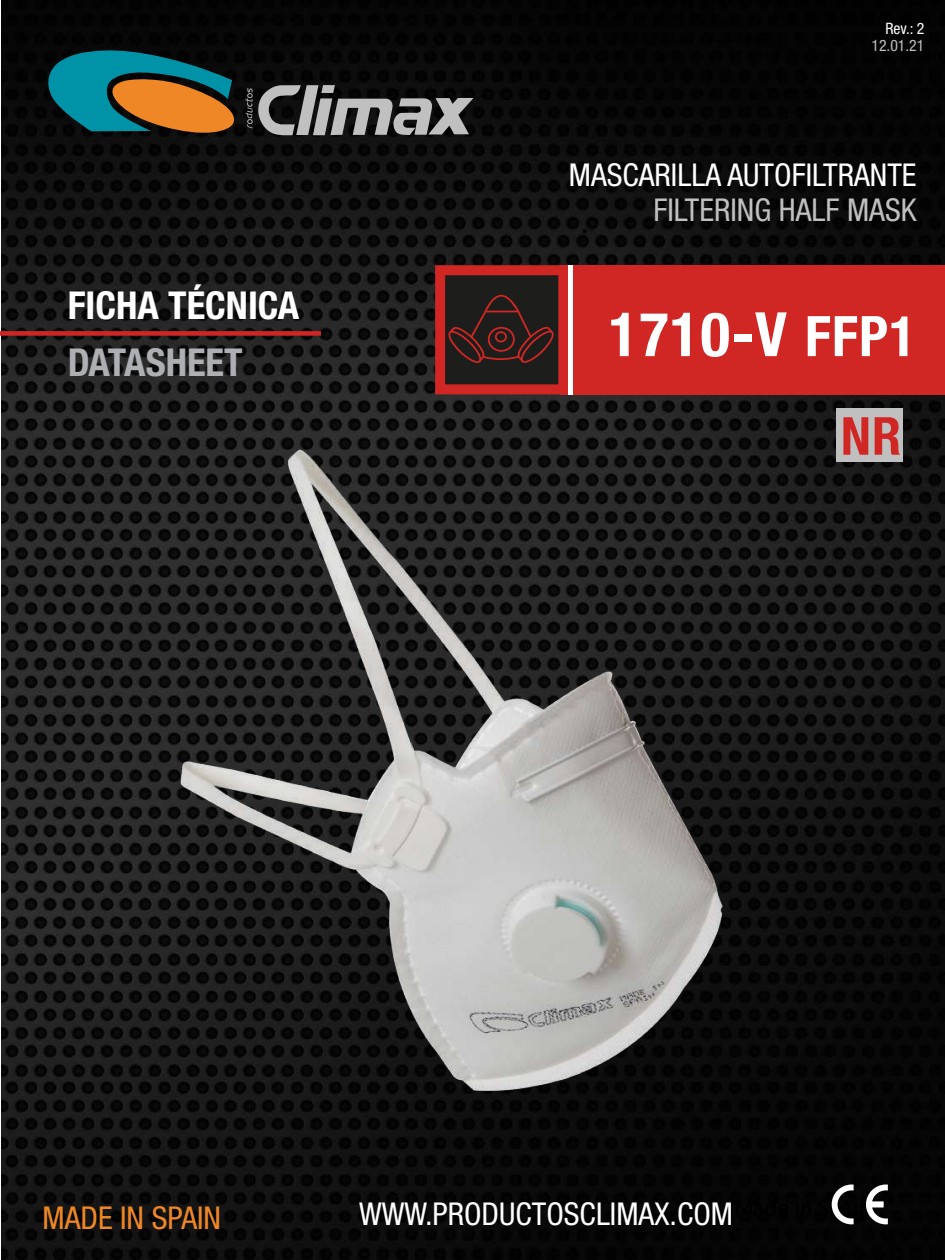
<style>
.page{position:relative;width:945px;height:1260px;background:#fff}
.page>*{position:absolute;margin:0;border:0;box-sizing:border-box;transform-origin:0 0}
.t1{font:700 condensed 61.25px "Helvetica Neue LT Std";color:#fff}
.t2{font:700 condensed 52.5px "Helvetica Neue LT Std";color:#d02725}
.t3{font:700 condensed 38.5px "Helvetica Neue LT Std";color:#fff}
.t4{font:700 condensed 38.5px "Helvetica Neue LT Std";color:#aeafb3}
.t5{font:condensed 31.5px "Helvetica Neue LT Std";color:#fff}
.t6{font:condensed 31.5px "Helvetica Neue LT Std";color:#c0c0c0}
.t7{font:condensed 31.5px "Helvetica Neue LT Std";color:#ef8726}
.t8{font:condensed 15.75px "Helvetica Neue LT Std";color:#c0c0c0}
.t9{font:condensed 15.75px "Helvetica Neue LT Std";color:#fff}
.s1{font-size:56px}
</style>
<div class="page">
<img style="left:1px;top:0;width:944px;height:1259px">
<svg style="left:44px;top:49px;width:195px;height:90px"></svg>
<svg style="left:245px;top:85px;width:229px;height:51px"></svg>
<hr style="left:0;top:1259px;width:945px;height:1px;background:#5d5d5d">
<svg style="left:832px;top:1185px;width:22px;height:39px"></svg>
<svg style="left:866px;top:1185px;width:22px;height:39px"></svg>
<div style="left:561px;top:265px;width:384px;height:129px;background:#d02725"></div>
<div style="left:438px;top:268px;width:128px;height:124px;background:#1d1d1b"></div>
<svg style="left:448px;top:294px;width:106px;height:69px"></svg>
<div style="left:435px;top:265px;width:133px;height:129px;border:10px solid #d02725"></div>
<div style="left:0;top:331px;width:321px;height:5px;background:#cf2625"></div>
<div style="left:568px;top:265px;width:5px;height:129px;background:#fff"></div>
<div style="left:837px;top:409px;width:66px;height:53px;background:#c0c0c0"></div>
<img style="left:97px;top:427px;width:695px;height:695px">
<p class="t9" style="left:885px;top:19px;width:41px">Rev.: 2</p>
<p class="t8" style="left:871px;top:37px;width:54px">12.01.21</p>
<p class="t3" style="left:68px;top:282px;width:233px">FICHA TÉCNICA</p>
<p class="t4" style="left:68px;top:339px;width:176px">DATASHEET</p>
<p class="t5" style="left:569px;top:156px;width:349px">MASCARILLA AUTOFILTRANTE</p>
<p class="t6" style="left:654px;top:191px;width:264px">FILTERING HALF MASK</p>
<h1 class="t1" style="left:609px;top:297px;width:309px">1710-V <span class="s1">FFP1</span></h1>
<h2 class="t2" style="left:841px;top:404px;width:62px">NR</h2>
<p class="t7" style="left:43px;top:1199px;width:180px">MADE IN SPAIN</p>
<p class="t5" style="left:359px;top:1196px;width:375px">WWW.PRODUCTOSCLIMAX.COM</p>
</div>
